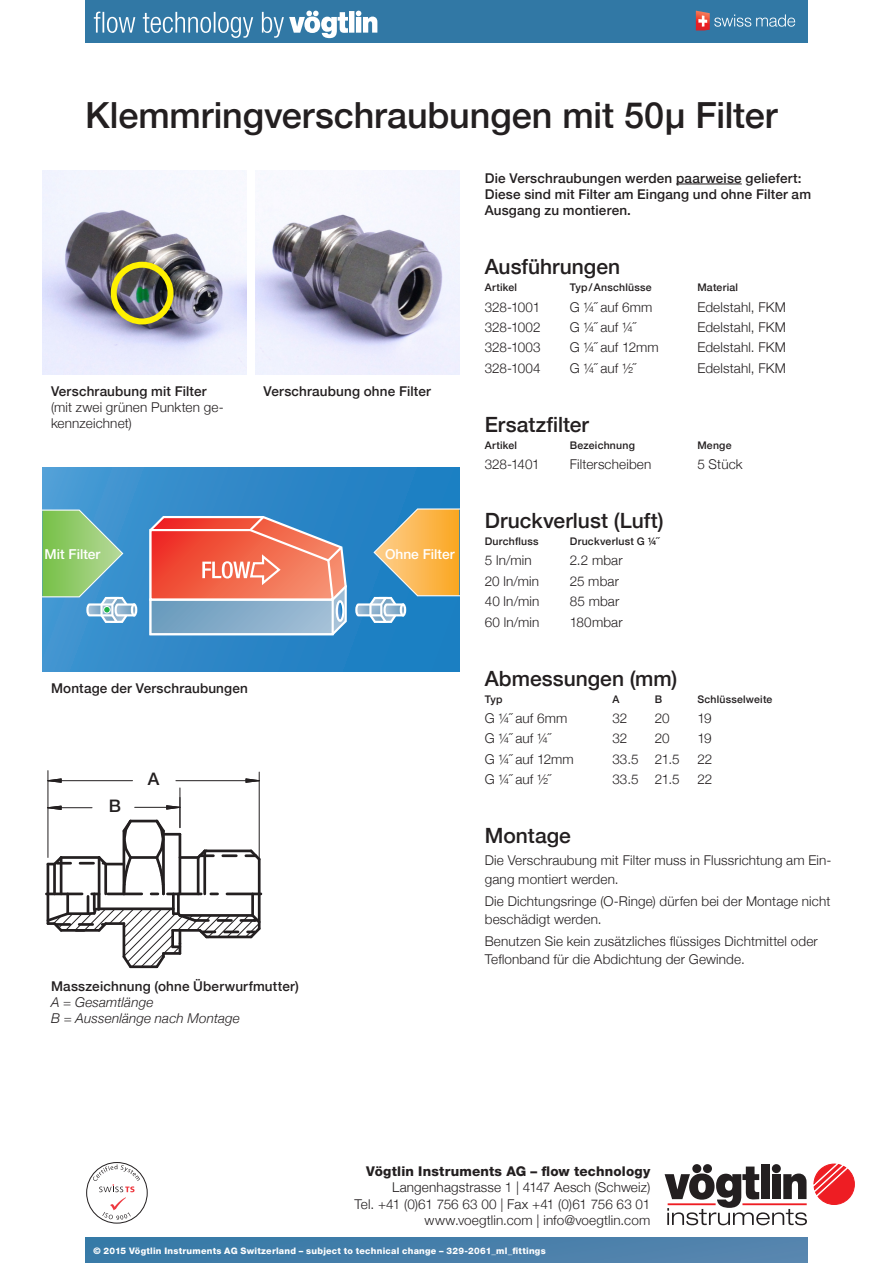
<style>
.page{position:relative;width:893px;height:1263px;background:#fff}
.page>*{position:absolute;margin:0;border:0;box-sizing:border-box;transform-origin:0 0}
.Seitentitel{font:500 36px "Helvetica Neue";letter-spacing:-.005em;color:#231f20}
.Titel{font:500 21px "Helvetica Neue";color:#231f20}
.t1{font:500 17.4px "Helvetica Neue";color:#231f20}
.t2{font:500 13.8px "Helvetica Neue";color:#fff}
.Titel-2{font:300 13.5px/18px "Helvetica Neue";letter-spacing:.01em;color:#231f20}
.Titel-3{font:500 13.5px/16.2px "Helvetica Neue";letter-spacing:.01em;color:#231f20}
.Facts___Figures{font:italic 300 13.5px/16.2px "Helvetica Neue";letter-spacing:.01em;color:#231f20}
.Adresse{font:300 13.5px "Helvetica Neue";letter-spacing:.01em;color:#231f20}
.Facts___Figures-2{font:300 13.5px/16.2px "Helvetica Neue";letter-spacing:.01em;color:#231f20}
.Facts___Figures-3{font:500 13.5px "Helvetica Neue";letter-spacing:.01em;color:#231f20}
.Adresse-2{font:300 13.5px "Helvetica Neue";letter-spacing:-.015em;color:#231f20}
.Adresse-3{font:800 13.5px "Helvetica Neue";letter-spacing:.015em;color:#231f20}
.Titel-4{font:500 10.5px "Helvetica Neue";letter-spacing:.02em;color:#231f20}
.DocInfo{font:800 9px "Helvetica Neue";letter-spacing:.025em;color:#fff}
.s1{font-weight:500}
.s2{font-weight:500;font-style:normal}
</style>
<div class="page">
<img style="left:43px;top:170px;width:204px;height:204px">
<hr style="left:676px;top:184px;width:66px;height:1px;background:#231f20">
<img style="left:255px;top:170px;width:204px;height:204px">
<div style="left:111px;top:262px;width:63px;height:62px;border:6px solid #fff101;border-radius:50%"></div>
<div style="left:43px;top:468px;width:416px;height:204px;background:linear-gradient(to right,#4495d1,#187bc0)"></div>
<svg style="left:43px;top:509px;width:93px;height:115px;background:#71b3a1"></svg>
<div style="left:131px;top:603px;width:6px;height:13px;border:2px solid #fff;border-radius:50%"></div>
<div style="left:104px;top:606px;width:6px;height:7px;background:#23b24b;border-radius:50%"></div>
<div style="left:103px;top:606px;width:8px;height:7px;border:1px solid #fff;border-radius:50%"></div>
<svg style="left:147px;top:508px;width:312px;height:128px;background:#a79193"></svg>
<hr style="left:179px;top:788px;width:1px;height:40px;background:#231f20">
<hr style="left:135px;top:807px;width:45px;height:1px;background:#231f20">
<svg style="left:166px;top:805px;width:15px;height:5px"></svg>
<hr style="left:259px;top:772px;width:1px;height:89px;background:#231f20">
<hr style="left:48px;top:807px;width:44px;height:1px;background:#231f20">
<svg style="left:48px;top:805px;width:14px;height:5px"></svg>
<hr style="left:47px;top:771px;width:1px;height:86px;background:#231f20">
<hr style="left:48px;top:780px;width:85px;height:1px;background:#231f20">
<hr style="left:176px;top:780px;width:83px;height:1px;background:#231f20">
<svg style="left:47px;top:778px;width:15px;height:5px"></svg>
<svg style="left:245px;top:778px;width:15px;height:5px"></svg>
<svg style="left:45px;top:817px;width:218px;height:152px"></svg>
<div style="left:85px;top:1237px;width:723px;height:26px;background:linear-gradient(to right,#367aa7,#5885ae)"></div>
<div style="left:86px;top:1162px;width:62px;height:61px;border:1px solid #231f20;border-radius:50%"></div>
<svg style="left:93px;top:1164px;width:47px;height:56px"></svg>
<svg style="left:772px;top:1164px;width:9px;height:9px"></svg>
<div style="left:761px;top:1165px;width:9px;height:34px;background:#231f20"></div>
<svg style="left:665px;top:1166px;width:142px;height:59px"></svg>
<hr style="left:742px;top:1203px;width:65px;height:2px;background:#ee1d23">
<hr style="left:668px;top:1203px;width:48px;height:2px;background:#ee1d23">
<svg style="left:813px;top:1163px;width:42px;height:42px"></svg>
<div style="left:692px;top:1164px;width:9px;height:9px;background:#231f20;border-radius:50%"></div>
<div style="left:703px;top:1164px;width:9px;height:9px;background:#231f20;border-radius:50%"></div>
<div style="left:85px;top:0;width:723px;height:43px;background:#3178a5"></div>
<svg style="left:94px;top:11px;width:283px;height:27px"></svg>
<svg style="left:696px;top:11px;width:99px;height:19px"></svg>
<p class="Seitentitel" style="left:85px;top:86px;width:694px">Klemmringverschraubungen mit 50μ Filter</p>
<p class="Titel-3" style="left:485px;top:169px;width:328px">Die Verschraubungen werden paarweise geliefert:<br>Diese sind mit Filter am Eingang und ohne Filter am<br>Ausgang zu montieren.</p>
<p class="Facts___Figures-2" style="left:51px;top:382px;width:174px"><span class="s1">Verschraubung mit Filter </span>(mit zwei grünen Punkten ge&shy;kennzeichnet)</p>
<p class="Facts___Figures-3" style="left:264px;top:380px;width:169px">Verschraubung ohne Filter</p>
<p class="t2" style="left:45px;top:546px;width:57px">Mit Filter</p>
<p class="t2" style="left:385px;top:546px;width:71px">Ohne Filter</p>
<p class="Facts___Figures-3" style="left:51px;top:678px;width:198px">Montage der Verschraubungen</p>
<p class="t1" style="left:109px;top:796px;width:14px">B</p>
<p class="t1" style="left:148px;top:768px;width:13px">A</p>
<p class="Facts___Figures" style="left:51px;top:977px;width:249px"><span class="s2">Masszeichnung (ohne Überwurfmutter)<br></span>A = Gesamtlänge<br>B = Aussenlänge nach Montage</p>
<p class="Titel" style="left:485px;top:250px;width:137px">Ausführungen</p>
<p class="Titel-4" style="left:485px;top:279px;width:34px">Artikel</p>
<p class="Titel-4" style="left:570px;top:279px;width:83px">Typ/Anschlüsse</p>
<p class="Titel-4" style="left:697px;top:279px;width:42px">Material</p>
<p class="Titel-2" style="left:485px;top:297px;width:57px">328-1001</p>
<p class="Titel-2" style="left:570px;top:297px;width:84px">G ¼˝ auf 6mm</p>
<p class="Titel-2" style="left:697px;top:297px;width:90px">Edelstahl, FKM</p>
<p class="Titel-2" style="left:485px;top:317px;width:57px">328-1002</p>
<p class="Titel-2" style="left:570px;top:317px;width:67px">G ¼˝ auf ¼˝</p>
<p class="Titel-2" style="left:697px;top:317px;width:90px">Edelstahl, FKM</p>
<p class="Titel-2" style="left:485px;top:338px;width:58px">328-1003</p>
<p class="Titel-2" style="left:570px;top:338px;width:91px">G ¼˝ auf 12mm</p>
<p class="Titel-2" style="left:697px;top:338px;width:90px">Edelstahl. FKM</p>
<p class="Titel-2" style="left:485px;top:358px;width:58px">328-1004</p>
<p class="Titel-2" style="left:570px;top:358px;width:67px">G ¼˝ auf ½˝</p>
<p class="Titel-2" style="left:697px;top:358px;width:90px">Edelstahl, FKM</p>
<p class="Titel" style="left:485px;top:407px;width:106px">Ersatzfilter</p>
<p class="Titel-4" style="left:485px;top:436px;width:34px">Artikel</p>
<p class="Titel-4" style="left:570px;top:436px;width:67px">Bezeichnung</p>
<p class="Titel-4" style="left:697px;top:436px;width:36px">Menge</p>
<p class="Titel-2" style="left:485px;top:455px;width:57px">328-1401</p>
<p class="Titel-2" style="left:570px;top:455px;width:83px">Filterscheiben</p>
<p class="Titel-2" style="left:697px;top:455px;width:47px">5 Stück</p>
<p class="Titel" style="left:485px;top:504px;width:180px">Druckverlust (Luft)</p>
<p class="Titel-4" style="left:485px;top:533px;width:55px">Durchfluss</p>
<p class="Titel-4" style="left:570px;top:533px;width:90px">Druckverlust G ¼˝</p>
<p class="Titel-2" style="left:485px;top:551px;width:48px">5 ln/min</p>
<p class="Titel-2" style="left:570px;top:551px;width:54px">2.2 mbar</p>
<p class="Titel-2" style="left:485px;top:571px;width:56px">20 ln/min</p>
<p class="Titel-2" style="left:570px;top:571px;width:51px">25 mbar</p>
<p class="Titel-2" style="left:485px;top:592px;width:56px">40 ln/min</p>
<p class="Titel-2" style="left:570px;top:592px;width:51px">85 mbar</p>
<p class="Titel-2" style="left:485px;top:612px;width:56px">60 ln/min</p>
<p class="Titel-2" style="left:570px;top:612px;width:54px">180mbar</p>
<p class="Titel" style="left:485px;top:661px;width:194px">Abmessungen (mm)</p>
<p class="Titel-4" style="left:485px;top:690px;width:19px">Typ</p>
<p class="Titel-4" style="left:612px;top:690px;width:9px">A</p>
<p class="Titel-4" style="left:655px;top:690px;width:9px">B</p>
<p class="Titel-4" style="left:697px;top:690px;width:77px">Schlüsselweite</p>
<p class="Titel-2" style="left:485px;top:708px;width:84px">G ¼˝ auf 6mm</p>
<p class="Titel-2" style="left:612px;top:708px;width:16px">32</p>
<p class="Titel-2" style="left:655px;top:708px;width:16px">20</p>
<p class="Titel-2" style="left:697px;top:708px;width:16px">19</p>
<p class="Titel-2" style="left:485px;top:729px;width:67px">G ¼˝ auf ¼˝</p>
<p class="Titel-2" style="left:612px;top:729px;width:16px">32</p>
<p class="Titel-2" style="left:655px;top:729px;width:16px">20</p>
<p class="Titel-2" style="left:697px;top:729px;width:16px">19</p>
<p class="Titel-2" style="left:485px;top:749px;width:91px">G ¼˝ auf 12mm</p>
<p class="Titel-2" style="left:612px;top:749px;width:69px">33.5 21.5</p>
<p class="Titel-2" style="left:697px;top:749px;width:17px">22</p>
<p class="Titel-2" style="left:485px;top:770px;width:67px">G ¼˝ auf ½˝</p>
<p class="Titel-2" style="left:612px;top:770px;width:69px">33.5 21.5</p>
<p class="Titel-2" style="left:697px;top:770px;width:17px">22</p>
<p class="Titel" style="left:485px;top:819px;width:88px">Montage</p>
<p class="Titel-2" style="left:485px;top:851px;width:348px">Die Verschraubung mit Filter muss in Flussrichtung am Ein&shy;gang montiert werden.</p>
<p class="Titel-2" style="left:485px;top:891px;width:347px">Die Dichtungsringe (O-Ringe) dürfen bei der Montage nicht beschädigt werden.</p>
<p class="Titel-2" style="left:485px;top:931px;width:335px">Benutzen Sie kein zusätzliches flüssiges Dichtmittel oder<br>Teflonband für die Abdichtung der Gewinde.</p>
<p class="Adresse-3" style="left:366px;top:1163px;width:285px">Vögtlin Instruments AG – flow technology</p>
<p class="Adresse" style="left:392px;top:1176px;width:260px">Langenhagstrasse 1 | 4147 Aesch (Schweiz)</p>
<p class="Adresse-2" style="left:354px;top:1193px;width:297px">Tel. +41 (0)61 756 63 00 | Fax +41 (0)61 756 63 01</p>
<p class="Adresse" style="left:425px;top:1209px;width:227px">www.voegtlin.com | info@voegtlin.com</p>
<p class="DocInfo" style="left:94px;top:1245px;width:454px">© 2015 Vögtlin Instruments AG Switzerland – subject to technical change – 329-2061_ml_fittings</p>
</div>
